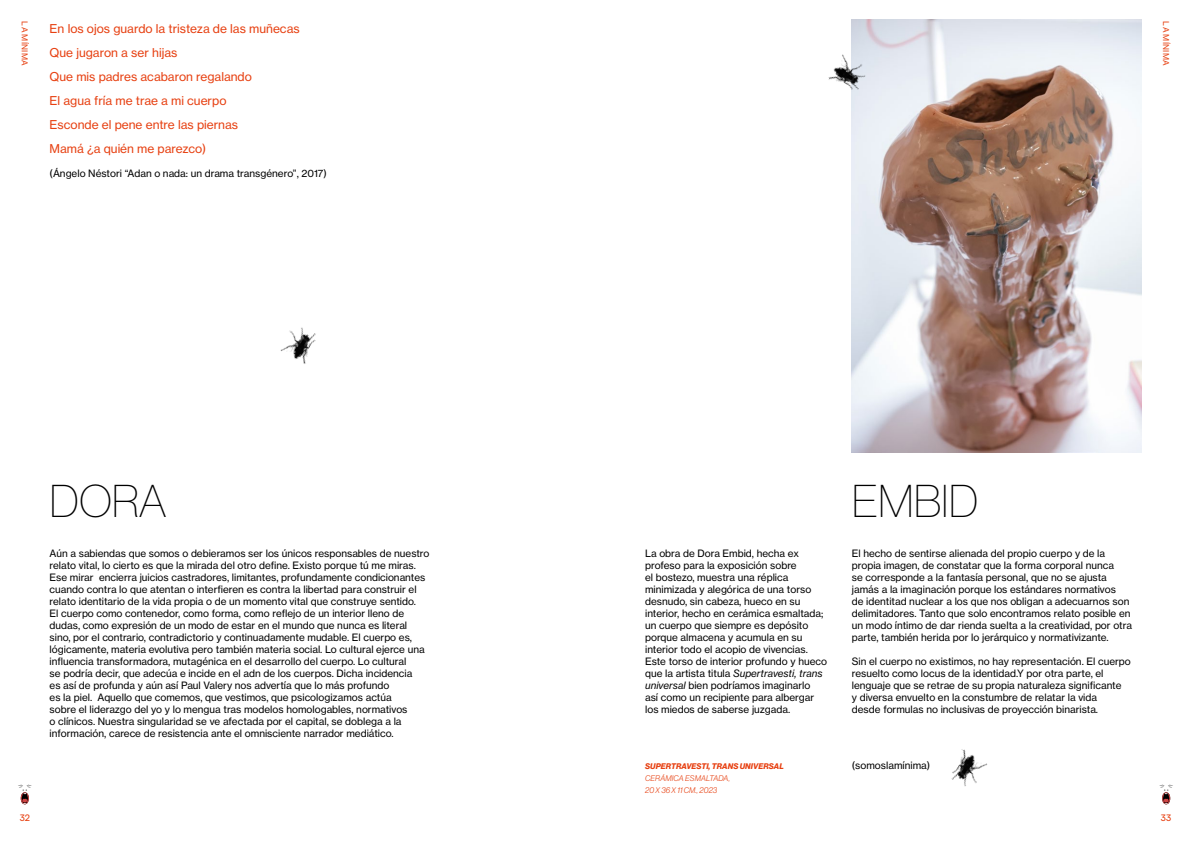
<style>
.page{position:relative;width:1191px;height:842px;background:#fff}
.page>*{position:absolute;margin:0;border:0;box-sizing:border-box;transform-origin:0 0}
.t1{font:45px "N Haas Grotesk DS Pro 25 Th";color:#000}
.Estilo_de_párrafo_1{font:12px "N Haas Grotesk TX Pro 55 Rg";color:#e74011}
.Estilo_de_párrafo_1-2{font:10px/12px "N Haas Grotesk TX Pro 55 Rg";color:#000}
.t2{font:500 9px "Satoshi";color:#e74011}
.t3{font:8px "N Haas Grotesk DS Pro 46 Lt It";letter-spacing:.015em;color:#e74011}
.t4{font:8px "N Haas Grotesk DS Pro 76 Bd It";letter-spacing:.015em;color:#e74011}
.t5{font:8px "N Haas Grotesk TX Pro 55 Rg";letter-spacing:.035em;color:#e74011}
.s1{font-family:"N Haas Grotesk TX Pro 56 It"}
</style>
<div class="page">
<img style="left:852px;top:19px;width:289px;height:434px">
<img style="left:280px;top:327px;width:36px;height:37px">
<img style="left:951px;top:749px;width:37px;height:37px">
<img style="left:828px;top:51px;width:42px;height:45px">
<svg style="left:18px;top:784px;width:14px;height:20px"></svg>
<svg style="left:1159px;top:784px;width:14px;height:20px"></svg>
<p class="t5" style="left:30px;top:21px;width:46px;rotate:90deg">LA MÍNIMA</p>
<p class="t5" style="left:1170px;top:21px;width:46px;rotate:90deg">LA MÍNIMA</p>
<p class="Estilo_de_párrafo_1" style="left:50px;top:22px;width:252px">En los ojos guardo la tristeza de las muñecas</p>
<p class="Estilo_de_párrafo_1" style="left:50px;top:46px;width:129px">Que jugaron a ser hijas</p>
<p class="Estilo_de_párrafo_1" style="left:50px;top:70px;width:204px">Que mis padres acabaron regalando</p>
<p class="Estilo_de_párrafo_1" style="left:50px;top:94px;width:178px">El agua fría me trae a mi cuerpo</p>
<p class="Estilo_de_párrafo_1" style="left:50px;top:118px;width:190px">Esconde el pene entre las piernas</p>
<p class="Estilo_de_párrafo_1" style="left:50px;top:142px;width:158px">Mamá ¿a quién me parezco)</p>
<p class="Estilo_de_párrafo_1-2" style="left:50px;top:168px;width:279px">(Ángelo Néstori “Adan o nada: un drama transgénero”, 2017)</p>
<p class="t1" style="left:50px;top:476px;width:118px">DORA</p>
<p class="t1" style="left:852px;top:476px;width:128px">EMBID</p>
<p class="Estilo_de_párrafo_1-2" style="left:50px;top:548px;width:381px">Aún a sabiendas que somos o debieramos ser los únicos responsables de nuestro relato vital, lo cierto es que la mirada del otro define. Existo porque tú me miras.<br>Ese mirar encierra juicios castradores, limitantes, profundamente condicionantes cuando contra lo que atentan o interfieren es contra la libertad para construir el relato identitario de la vida propia o de un momento vital que construye sentido.<br>El cuerpo como contenedor, como forma, como reflejo de un interior lleno de dudas, como expresión de un modo de estar en el mundo que nunca es literal sino, por el contrario, contradictorio y continuadamente mudable. El cuerpo es, lógicamente, materia evolutiva pero también materia social. Lo cultural ejerce una influencia transformadora, mutagénica en el desarrollo del cuerpo. Lo cultural<br>se podría decir, que adecúa e incide en el adn de los cuerpos. Dicha incidencia<br>es así de profunda y aún así Paul Valery nos advertía que lo más profundo<br>es la piel. Aquello que comemos, que vestimos, que psicologizamos actúa<br>sobre el liderazgo del yo y lo mengua tras modelos homologables, normativos<br>o clínicos. Nuestra singularidad se ve afectada por el capital, se doblega a la información, carece de resistencia ante el omnisciente narrador mediático.</p>
<p class="Estilo_de_párrafo_1-2" style="left:645px;top:548px;width:183px">La obra de Dora Embid, hecha ex profeso para la exposición sobre<br>el bostezo, muestra una réplica minimizada y alegórica de una torso desnudo, sin cabeza, hueco en su interior, hecho en cerámica esmaltada; un cuerpo que siempre es depósito porque almacena y acumula en su interior todo el acopio de vivencias.<br>Este torso de interior profundo y hueco que la artista titula <span class="s1">Supertravesti, trans universal</span> bien podríamos imaginarlo<br>así como un recipiente para albergar los miedos de saberse juzgada.</p>
<p class="Estilo_de_párrafo_1-2" style="left:852px;top:548px;width:281px">El hecho de sentirse alienada del propio cuerpo y de la propia imagen, de constatar que la forma corporal nunca<br>se corresponde a la fantasía personal, que no se ajusta jamás a la imaginación porque los estándares normativos<br>de identitad nuclear a los que nos obligan a adecuarnos son delimitadores. Tanto que solo encontramos relato posible en un modo íntimo de dar rienda suelta a la creatividad, por otra parte, también herida por lo jerárquico y normativizante.</p>
<p class="Estilo_de_párrafo_1-2" style="left:852px;top:656px;width:280px">Sin el cuerpo no existimos, no hay representación. El cuerpo resuelto como locus de la identidad.Y por otra parte, el lenguaje que se retrae de su propia naturaleza significante<br>y diversa envuelto en la constumbre de relatar la vida<br>desde formulas no inclusivas de proyección binarista.</p>
<p class="t4" style="left:645px;top:762px;width:140px">SUPERTRAVESTI, TRANS UNIVERSAL</p>
<p class="t3" style="left:645px;top:774px;width:86px">CERÁMICA ESMALTADA,</p>
<p class="t3" style="left:645px;top:786px;width:74px">20 X 36 X 11 CM., 2023</p>
<p class="Estilo_de_párrafo_1-2" style="left:852px;top:760px;width:80px">(somoslamínima)</p>
<p class="t2" style="left:20px;top:812px;width:12px">32</p>
<p class="t2" style="left:1161px;top:812px;width:12px">33</p>
</div>
